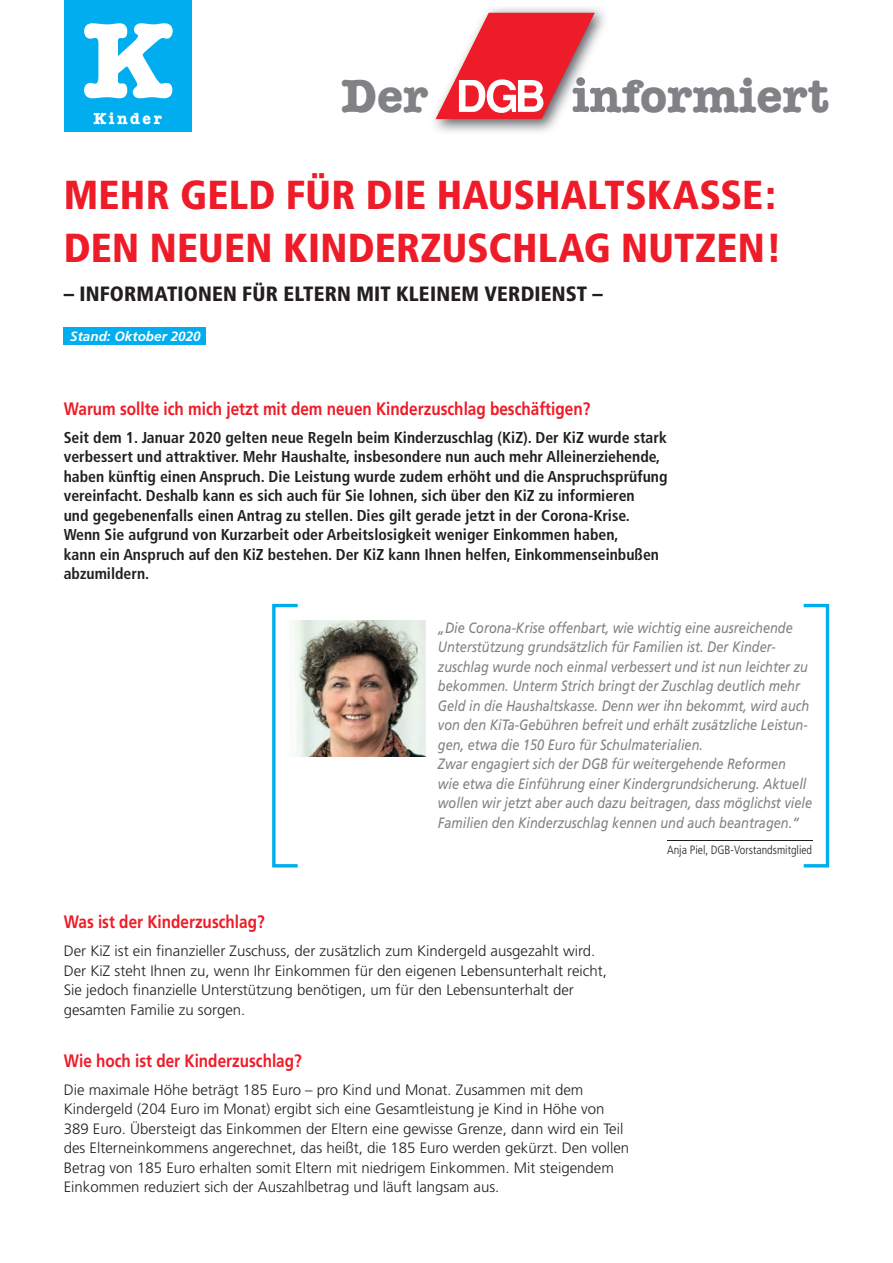
<style>
.page{position:relative;width:893px;height:1263px;background:#fff}
.page>*{position:absolute;margin:0;border:0;box-sizing:border-box;transform-origin:0 0}
.t1{font:700 111px "American Typewriter";color:#fff}
.t2{font:700 48px "American Typewriter";color:#808285}
.t3{font:900 condensed 40.5px/53.6px "Frutiger";letter-spacing:.005em;color:#ee1c28}
.t4{font:900 condensed 20.7px "Frutiger";letter-spacing:.01em;color:#231f20}
.t5{font:700 18px "Frutiger";color:#ee1c28;scale:.85 1}
.t6{font:700 16.5px "American Typewriter";letter-spacing:.16em;color:#fff;scale:.95 1}
.t7{font:700 condensed 15.75px/19.5px "Frutiger";color:#231f20}
.t8{font:300 15px/19.5px "Frutiger";color:#231f20}
.t9{font:italic 15px/19.5px "Frutiger";color:#808285;scale:.85 1}
.t10{font:italic 700 13.5px "Frutiger";color:#fff}
.t11{font:300 condensed 12px "Frutiger";color:#231f20}
</style>
<div class="page">
<div style="left:64px;top:327px;width:142px;height:17px;background:#00aeef"></div>
<hr style="left:667px;top:841px;width:145px;height:1px;background:#231f20">
<svg style="left:272px;top:604px;width:26px;height:263px"></svg>
<svg style="left:804px;top:604px;width:25px;height:263px"></svg>
<img style="left:289px;top:621px;width:136px;height:136px">
<img style="left:434px;top:8px;width:171px;height:124px">
<img style="left:434px;top:77px;width:175px;height:36px">
<svg style="left:435px;top:13px;width:160px;height:106px"></svg>
<div style="left:64px;top:0;width:127px;height:132px;background:#00aeef"></div>
<h1 class="t1" style="left:82px;top:-7px;width:92px">K</h1>
<p class="t6" style="left:93px;top:108px;width:73px">Kinder</p>
<h2 class="t2" style="left:341px;top:66px;width:88px">Der</h2>
<h2 class="t2" style="left:572px;top:66px;width:259px">informiert</h2>
<h3 class="t3" style="left:64px;top:168px;width:720px">MEHR GELD FÜR DIE HAUSHALTSKASSE:<br>DEN NEUEN KINDERZUSCHLAG NUTZEN!</h3>
<h3 class="t4" style="left:64px;top:281px;width:541px">– INFORMATIONEN FÜR ELTERN MIT KLEINEM VERDIENST –</h3>
<p class="t10" style="left:70px;top:328px;width:132px">Stand: Oktober 2020</p>
<p class="t5" style="left:64px;top:398px;width:621px">Warum sollte ich mich jetzt mit dem neuen Kinderzuschlag beschäftigen?</p>
<p class="t7" style="left:64px;top:427px;width:605px">Seit dem 1. Januar 2020 gelten neue Regeln beim Kinderzuschlag (KiZ). Der KiZ wurde stark verbessert und attraktiver. Mehr Haushalte, insbesondere nun auch mehr Alleinerziehende, haben künftig einen Anspruch. Die Leistung wurde zudem erhöht und die Anspruchsprüfung vereinfacht. Deshalb kann es sich auch für Sie lohnen, sich über den KiZ zu informieren<br>und gegebenenfalls einen Antrag zu stellen. Dies gilt gerade jetzt in der Corona-Krise.<br>Wenn Sie aufgrund von Kurzarbeit oder Arbeitslosigkeit weniger Einkommen haben,<br>kann ein Anspruch auf den KiZ bestehen. Der KiZ kann Ihnen helfen, Einkommenseinbußen abzumildern.</p>
<p class="t9" style="left:438px;top:617px;width:442px">„Die Corona-Krise offenbart, wie wichtig eine ausreichende Unterstützung grundsätzlich für Familien ist. Der Kinder&shy;zuschlag wurde noch einmal verbessert und ist nun leichter zu bekommen. Unterm Strich bringt der Zuschlag deutlich mehr Geld in die Haushaltskasse. Denn wer ihn bekommt, wird auch von den KiTa-Gebühren befreit und erhält zusätzliche Leistun&shy;gen, etwa die 150 Euro für Schulmaterialien.<br>Zwar engagiert sich der DGB für weitergehende Reformen<br>wie etwa die Einführung einer Kindergrundsicherung. Aktuell wollen wir jetzt aber auch dazu beitragen, dass möglichst viele Familien den Kinderzuschlag kennen und auch beantragen.“</p>
<p class="t11" style="left:667px;top:843px;width:147px">Anja Piel, DGB-Vorstandsmitglied</p>
<p class="t5" style="left:64px;top:911px;width:238px">Was ist der Kinderzuschlag?</p>
<p class="t8" style="left:64px;top:941px;width:545px">Der KiZ ist ein finanzieller Zuschuss, der zusätzlich zum Kindergeld ausgezahlt wird.<br>Der KiZ steht Ihnen zu, wenn Ihr Einkommen für den eigenen Lebensunterhalt reicht, Sie jedoch finanzielle Unterstützung benötigen, um für den Lebensunterhalt der gesamten Familie zu sorgen.</p>
<p class="t5" style="left:64px;top:1050px;width:282px">Wie hoch ist der Kinderzuschlag?</p>
<p class="t8" style="left:64px;top:1080px;width:567px">Die maximale Höhe beträgt 185 Euro – pro Kind und Monat. Zusammen mit dem Kindergeld (204 Euro im Monat) ergibt sich eine Gesamtleistung je Kind in Höhe von 389 Euro. Übersteigt das Einkommen der Eltern eine gewisse Grenze, dann wird ein Teil des Elterneinkommens angerechnet, das heißt, die 185 Euro werden gekürzt. Den vollen Betrag von 185 Euro erhalten somit Eltern mit niedrigem Einkommen. Mit steigendem Einkommen reduziert sich der Auszahlbetrag und läuft langsam aus.</p>
</div>
